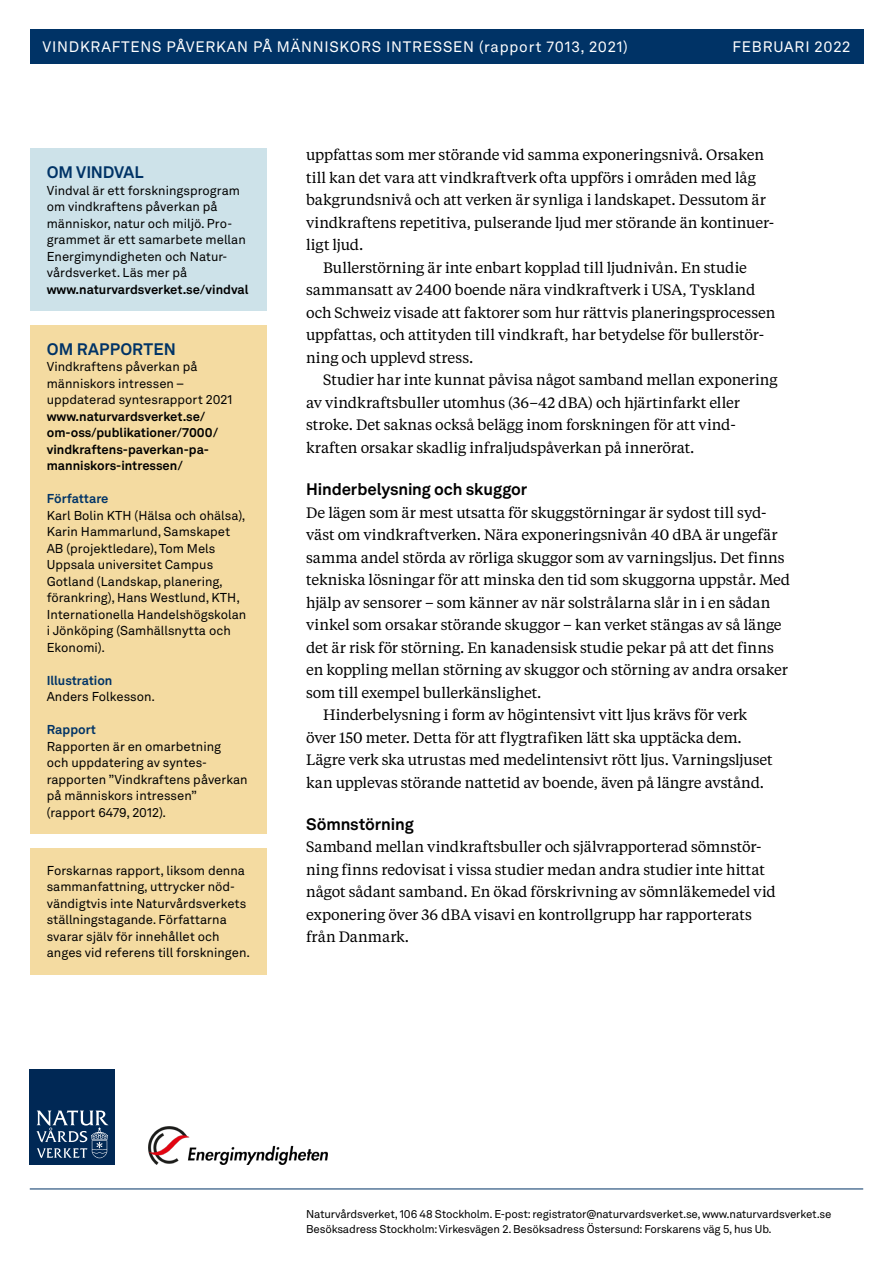
<style>
.page{position:relative;width:893px;height:1263px;background:#fff}
.page>*{position:absolute;margin:0;border:0;box-sizing:border-box;transform-origin:0 0}
.Rubrik_3{font:700 16.5px "Akkurat LL";letter-spacing:-.01em;color:#000}
.Rubrik_3-2{font:700 16.5px "Akkurat LL";color:#036}
.Brödtext_2_-_indrag{font:15px/22.5px "Tiempos Text";letter-spacing:-.005em;color:#000}
.Underrubrik_1{font:15px/22.5px "Tiempos Text";letter-spacing:-.005em;color:#000}
.Brödtext_1{font:15px/22.5px "Tiempos Text";letter-spacing:-.005em;color:#000}
.Kolumntitel_baksida{font:15px "Akkurat LL";letter-spacing:.05em;color:#fff}
.Bildtext{font:12.75px/16.5px "Akkurat LL";color:#000}
.Bildtext-2{font:700 12.75px/16.5px "Akkurat LL";color:#000}
.Bildtext-3{font:700 12.75px "Akkurat LL";color:#036}
.Adressrad{font:11.25px/15px "Akkurat LL";letter-spacing:-.015em;color:#000}
.s1{font-weight:700}
.s2{font-weight:700;color:#036}
</style>
<div class="page">
<div style="left:30px;top:30px;width:833px;height:34px;background:#036"></div>
<div style="left:30px;top:325px;width:236px;height:509px;background:#f4dba1"></div>
<div style="left:30px;top:848px;width:236px;height:126px;background:#f4dba1"></div>
<div style="left:30px;top:149px;width:236px;height:162px;background:#cde2e9"></div>
<hr style="left:30px;top:1188px;width:833px;height:1px;background:#036">
<div style="left:30px;top:1070px;width:85px;height:95px;background:#002855"></div>
<svg style="left:36px;top:1110px;width:73px;height:48px"></svg>
<img style="left:148px;top:1126px;width:180px;height:38px">
<p class="Kolumntitel_baksida" style="left:43px;top:36px;width:587px">VINDKRAFTENS PÅVERKAN PÅ MÄNNISKORS INTRESSEN (rapport 7013, 2021)</p>
<p class="Kolumntitel_baksida" style="left:732px;top:36px;width:120px">FEBRUARI 2022</p>
<p class="Rubrik_3-2" style="left:47px;top:160px;width:98px">OM VINDVAL</p>
<p class="Bildtext" style="left:47px;top:182px;width:203px">Vindval är ett forskningsprogram om vindkraftens påverkan på människor, natur och miljö. Pro&shy;grammet är ett samarbete mellan<br>Energimyndigheten och Natur&shy;vårdsverket. Läs mer på <span class="s1">www.naturvardsverket.se/vindval</span></p>
<p class="Rubrik_3-2" style="left:47px;top:336px;width:131px">OM RAPPORTEN</p>
<p class="Bildtext" style="left:47px;top:358px;width:187px">Vindkraftens påverkan på människors intressen – uppdaterad syntesrapport 2021</p>
<p class="Bildtext-2" style="left:47px;top:407px;width:173px">www.naturvardsverket.se/ om-oss/publikationer/7000/ vindkraftens-paverkan-pa&shy;manniskors-intressen/</p>
<p class="Bildtext" style="left:47px;top:490px;width:201px"><span class="s2">Författare<br></span>Karl Bolin KTH (Hälsa och ohälsa),<br>Karin Hammarlund, Samskapet<br>AB (projektledare), Tom Mels<br>Uppsala universitet Campus<br>Gotland (Landskap, planering, förankring), Hans Westlund, KTH,<br>Internationella Handelshögskolan i Jönköping (Samhällsnytta och<br>Ekonomi).</p>
<p class="Bildtext-3" style="left:47px;top:670px;width:67px">Illustration</p>
<p class="Bildtext" style="left:47px;top:688px;width:110px">Anders Folkesson.</p>
<p class="Bildtext-3" style="left:47px;top:720px;width:51px">Rapport</p>
<p class="Bildtext" style="left:47px;top:737px;width:202px">Rapporten är en omarbetning<br>och uppdatering av syntes&shy;rapporten ”Vindkraftens påverkan på människors intressen” (rapport 6479, 2012).</p>
<p class="Bildtext" style="left:47px;top:861px;width:205px">Forskarnas rapport, liksom denna sammanfattning, uttrycker nöd&shy;vändigtvis inte Naturvårdsverkets ställningstagande. Författarna svarar själv för innehållet och anges vid referens till forskningen.</p>
<p class="Brödtext_1" style="left:306px;top:143px;width:470px">uppfattas som mer störande vid samma exponeringsnivå. Orsaken till kan det vara att vindkraftverk ofta uppförs i områden med låg bakgrundsnivå och att verken är synliga i landskapet. Dessutom är vindkraftens repetitiva, pulserande ljud mer störande än kontinuer&shy;ligt ljud.</p>
<p class="Brödtext_2_-_indrag" style="left:306px;top:256px;width:471px;text-indent:17px">Bullerstörning är inte enbart kopplad till ljudnivån. En studie sammansatt av 2400 boende nära vindkraftverk i USA, Tyskland och Schweiz visade att faktorer som hur rättvis planeringsprocessen uppfattas, och attityden till vindkraft, har betydelse för bullerstör&shy;ning och upplevd stress.</p>
<p class="Brödtext_2_-_indrag" style="left:306px;top:368px;width:473px;text-indent:17px">Studier har inte kunnat påvisa något samband mellan exponering av vindkraftsbuller utomhus (36–42 dBA) och hjärtinfarkt eller stroke. Det saknas också belägg inom forskningen för att vind&shy;kraften orsakar skadlig infraljudspåverkan på innerörat.</p>
<p class="Rubrik_3" style="left:306px;top:476px;width:223px">Hinderbelysning och skuggor</p>
<p class="Underrubrik_1" style="left:306px;top:500px;width:485px">De lägen som är mest utsatta för skuggstörningar är sydost till syd&shy;väst om vindkraftverken. Nära exponeringsnivån 40 dBA är ungefär samma andel störda av rörliga skuggor som av varningsljus. Det finns tekniska lösningar för att minska den tid som skuggorna uppstår. Med hjälp av sensorer – som känner av när solstrålarna slår in i en sådan vinkel som orsakar störande skuggor – kan verket stängas av så länge det är risk för störning. En kanadensisk studie pekar på att det finns en koppling mellan störning av skuggor och störning av andra orsaker som till exempel bullerkänslighet.</p>
<p class="Brödtext_2_-_indrag" style="left:306px;top:703px;width:468px;text-indent:17px">Hinderbelysning i form av högintensivt vitt ljus krävs för verk över 150 meter. Detta för att flygtrafiken lätt ska upptäcka dem.<br>Lägre verk ska utrustas med medelintensivt rött ljus. Varningsljuset kan upplevas störande nattetid av boende, även på längre avstånd.</p>
<p class="Rubrik_3" style="left:306px;top:811px;width:109px">Sömnstörning</p>
<p class="Brödtext_1" style="left:306px;top:835px;width:471px">Samband mellan vindkraftsbuller och självrapporterad sömnstör&shy;ning finns redovisat i vissa studier medan andra studier inte hittat något sådant samband. En ökad förskrivning av sömnläkemedel vid exponering över 36 dBA visavi en kontrollgrupp har rapporterats från Danmark.</p>
<p class="Adressrad" style="left:306px;top:1206px;width:527px">Naturvårdsverket, 106 48 Stockholm. E-post: registrator@naturvardsverket.se, www.naturvardsverket.se<br>Besöksadress Stockholm: Virkesvägen 2. Besöksadress Östersund: Forskarens väg 5, hus Ub.</p>
</div>
